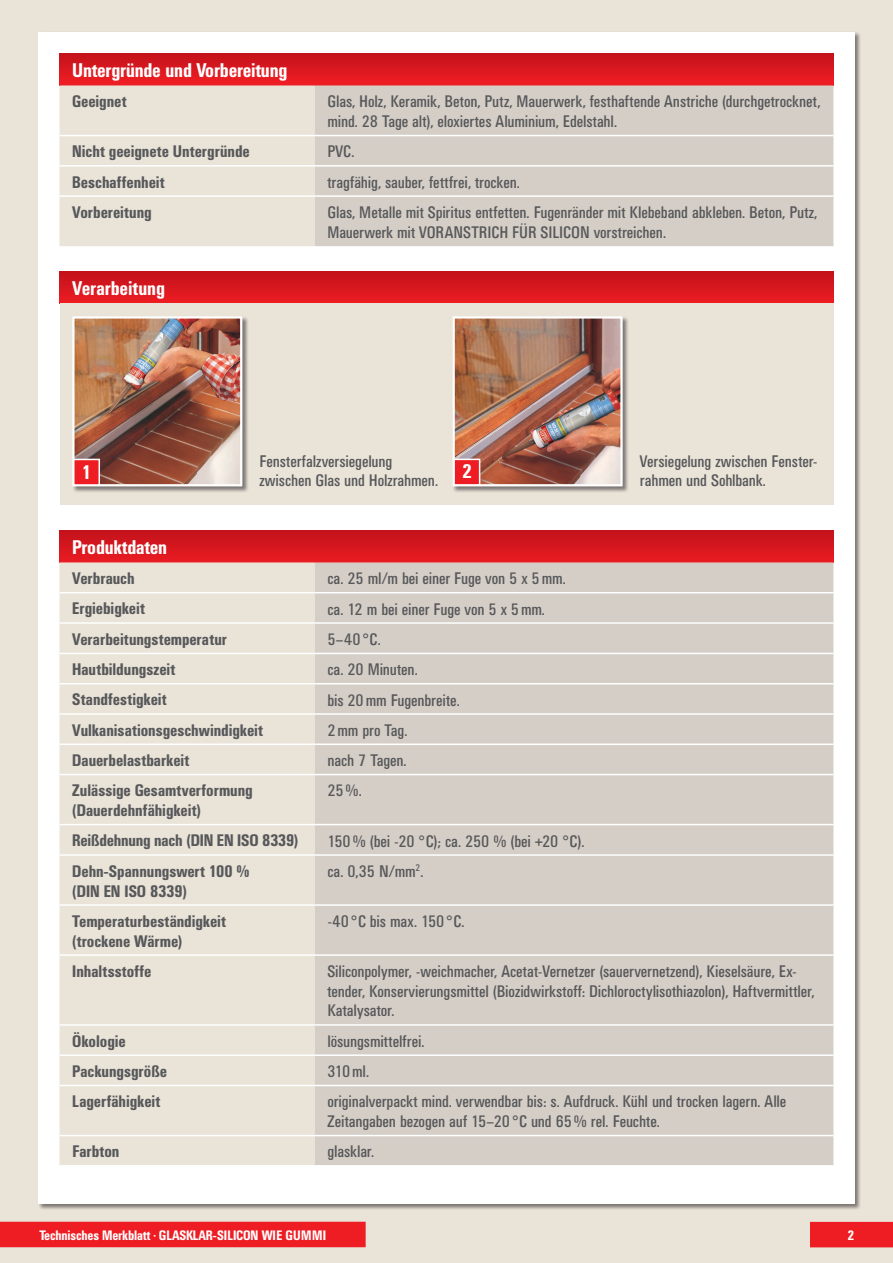
<style>
.page{position:relative;width:893px;height:1263px;background:#e9e3d8}
.page>*{position:absolute;margin:0;border:0;box-sizing:border-box;transform-origin:0 0}
.t1{font:500 condensed 19.5px "UN11";color:#fff}
.t2{font:condensed 16.5px/19.8px "UN11";color:#57585a}
.t3{font:500 condensed 16.5px/19.8px "UN11";letter-spacing:.005em;color:#57585a}
.t4{font:500 condensed 13.5px "UN11";color:#fff}
.s1{font-family:"Univers"}
</style>
<div class="page">
<div style="left:38px;top:32px;width:817px;height:1171px;background:#fff"></div>
<div style="left:810px;top:1222px;width:83px;height:25px;background:#ee1d23"></div>
<div style="left:0;top:1222px;width:366px;height:25px;background:#ee1d23"></div>
<svg style="left:60px;top:54px;width:773px;height:31px"></svg>
<div style="left:60px;top:85px;width:255px;height:161px;background:#e9e3d8"></div>
<div style="left:315px;top:85px;width:518px;height:161px;background:#d5cec7"></div>
<hr style="left:60px;top:135px;width:255px;height:1px;background:#fff">
<hr style="left:315px;top:135px;width:518px;height:1px;background:#fff">
<hr style="left:60px;top:165px;width:255px;height:2px;background:#fff">
<hr style="left:315px;top:165px;width:518px;height:2px;background:#fff">
<hr style="left:60px;top:195px;width:255px;height:2px;background:#fff">
<hr style="left:315px;top:195px;width:518px;height:2px;background:#fff">
<div style="left:60px;top:530px;width:773px;height:32px;background:linear-gradient(to bottom,#c3121b,#e81b22)"></div>
<div style="left:60px;top:562px;width:255px;height:603px;background:#e9e3d8"></div>
<div style="left:315px;top:562px;width:518px;height:603px;background:#d5cec7"></div>
<hr style="left:60px;top:592px;width:255px;height:1px;background:#fff">
<hr style="left:315px;top:592px;width:518px;height:1px;background:#fff">
<hr style="left:60px;top:622px;width:255px;height:2px;background:#fff">
<hr style="left:315px;top:622px;width:518px;height:2px;background:#fff">
<hr style="left:60px;top:653px;width:255px;height:1px;background:#fff">
<hr style="left:315px;top:653px;width:518px;height:1px;background:#fff">
<hr style="left:60px;top:683px;width:255px;height:1px;background:#fff">
<hr style="left:315px;top:683px;width:518px;height:1px;background:#fff">
<hr style="left:60px;top:713px;width:255px;height:2px;background:#fff">
<hr style="left:315px;top:713px;width:518px;height:2px;background:#fff">
<hr style="left:60px;top:743px;width:255px;height:2px;background:#fff">
<hr style="left:315px;top:743px;width:518px;height:2px;background:#fff">
<hr style="left:60px;top:774px;width:255px;height:1px;background:#fff">
<hr style="left:315px;top:774px;width:518px;height:1px;background:#fff">
<hr style="left:60px;top:824px;width:255px;height:1px;background:#fff">
<hr style="left:315px;top:824px;width:518px;height:1px;background:#fff">
<hr style="left:60px;top:854px;width:255px;height:2px;background:#fff">
<hr style="left:315px;top:854px;width:518px;height:2px;background:#fff">
<hr style="left:60px;top:904px;width:255px;height:2px;background:#fff">
<hr style="left:315px;top:904px;width:518px;height:2px;background:#fff">
<hr style="left:60px;top:954px;width:255px;height:2px;background:#fff">
<hr style="left:315px;top:954px;width:518px;height:2px;background:#fff">
<hr style="left:60px;top:1024px;width:255px;height:2px;background:#fff">
<hr style="left:315px;top:1024px;width:518px;height:2px;background:#fff">
<hr style="left:60px;top:1054px;width:255px;height:2px;background:#fff">
<hr style="left:315px;top:1054px;width:518px;height:2px;background:#fff">
<hr style="left:60px;top:1085px;width:255px;height:1px;background:#fff">
<hr style="left:315px;top:1085px;width:518px;height:1px;background:#fff">
<hr style="left:60px;top:1135px;width:255px;height:1px;background:#fff">
<hr style="left:315px;top:1135px;width:518px;height:1px;background:#fff">
<div style="left:60px;top:272px;width:773px;height:32px;background:linear-gradient(to bottom,#c2121b,#ed1d23)"></div>
<div style="left:60px;top:304px;width:773px;height:201px;background:#e9e3d8"></div>
<div style="left:72px;top:316px;width:177px;height:177px;background:#231f20;opacity:.55"></div>
<img style="left:75px;top:319px;width:164px;height:164px">
<div style="left:72px;top:316px;width:170px;height:170px;border:2px solid #fff"></div>
<div style="left:74px;top:459px;width:25px;height:26px;background:#ee1d23"></div>
<div style="left:73px;top:459px;width:27px;height:27px;border:2px solid #fff"></div>
<div style="left:452px;top:316px;width:177px;height:177px;background:#231f20;opacity:.55"></div>
<img style="left:456px;top:319px;width:164px;height:164px">
<div style="left:453px;top:316px;width:170px;height:170px;border:2px solid #fff"></div>
<div style="left:454px;top:459px;width:26px;height:26px;background:#ee1d23"></div>
<div style="left:453px;top:459px;width:27px;height:27px;border:2px solid #fff"></div>
<p class="t1" style="left:72px;top:59px;width:216px">Untergründe und Vorbereitung</p>
<p class="t3" style="left:72px;top:91px;width:56px">Geeignet</p>
<p class="t2" style="left:327px;top:91px;width:494px">Glas, Holz, Keramik, Beton, Putz, Mauerwerk, festhaftende Anstriche (durchgetrocknet, mind. 28 Tage alt), eloxiertes Aluminium, Edelstahl.</p>
<p class="t3" style="left:72px;top:141px;width:179px">Nicht geeignete Untergründe</p>
<p class="t2" style="left:327px;top:142px;width:28px">PVC.</p>
<p class="t3" style="left:72px;top:172px;width:94px">Beschaffenheit</p>
<p class="t2" style="left:327px;top:172px;width:194px">tragfähig, sauber, fettfrei, trocken.</p>
<p class="t3" style="left:72px;top:202px;width:81px">Vorbereitung</p>
<p class="t2" style="left:327px;top:202px;width:491px">Glas, Metalle mit Spiritus entfetten. Fugenränder mit Klebeband abkleben. Beton, Putz,<br>Mauerwerk mit VORANSTRICH FÜR SILICON vorstreichen.</p>
<p class="t1" style="left:72px;top:277px;width:94px">Verarbeitung</p>
<p class="t1" style="left:82px;top:460px;width:11px">1</p>
<p class="t2" style="left:259px;top:451px;width:180px">Fensterfalzversiegelung zwischen Glas und Holzrahmen.</p>
<p class="t2" style="left:640px;top:451px;width:179px">Versiegelung zwischen Fenster&shy;rahmen und Sohlbank.</p>
<p class="t1" style="left:462px;top:460px;width:11px">2</p>
<p class="t1" style="left:72px;top:536px;width:96px">Produktdaten</p>
<p class="t3" style="left:72px;top:568px;width:64px">Verbrauch</p>
<p class="t2" style="left:327px;top:568px;width:240px">ca. 25 ml/m bei einer Fuge von 5 x 5mm.</p>
<p class="t3" style="left:72px;top:598px;width:74px">Ergiebigkeit</p>
<p class="t2" style="left:327px;top:599px;width:219px">ca. 12 m bei einer Fuge von 5 x 5mm.</p>
<p class="t3" style="left:72px;top:629px;width:156px">Verarbeitungstemperatur</p>
<p class="t2" style="left:327px;top:629px;width:55px">5–40<span class="s1">°</span>C.</p>
<p class="t3" style="left:72px;top:659px;width:104px">Hautbildungszeit</p>
<p class="t2" style="left:327px;top:659px;width:92px">ca. 20 Minuten.</p>
<p class="t3" style="left:72px;top:689px;width:96px">Standfestigkeit</p>
<p class="t2" style="left:327px;top:690px;width:134px">bis 20mm Fugenbreite.</p>
<p class="t3" style="left:72px;top:720px;width:192px">Vulkanisationsgeschwindigkeit</p>
<p class="t2" style="left:327px;top:720px;width:81px">2mm pro Tag.</p>
<p class="t3" style="left:72px;top:750px;width:118px">Dauerbelastbarkeit</p>
<p class="t2" style="left:327px;top:750px;width:81px">nach 7 Tagen.</p>
<p class="t3" style="left:72px;top:780px;width:182px">Zulässige Gesamtverformung (Dauerdehnfähigkeit)</p>
<p class="t2" style="left:327px;top:781px;width:36px">25%.</p>
<p class="t3" style="left:72px;top:830px;width:227px">Reißdehnung nach (DIN EN ISO 8339)</p>
<p class="t2" style="left:327px;top:831px;width:258px">150% (bei -20 <span class="s1">°</span>C); ca. 250 % (bei +20 <span class="s1">°</span>C).</p>
<p class="t3" style="left:72px;top:861px;width:179px">Dehn-Spannungswert 100 % (DIN EN ISO 8339)</p>
<p class="t2" style="left:327px;top:861px;width:97px">ca. 0,35 N/mm<sup>2</sup>.</p>
<p class="t3" style="left:72px;top:911px;width:155px">Temperaturbeständigkeit (trockene Wärme)</p>
<p class="t2" style="left:327px;top:911px;width:138px">-40<span class="s1">°</span>C bis max. 150<span class="s1">°</span>C.</p>
<p class="t3" style="left:72px;top:961px;width:81px">Inhaltsstoffe</p>
<p class="t2" style="left:327px;top:961px;width:488px">Siliconpolymer, -weichmacher, Acetat-Vernetzer (sauervernetzend), Kieselsäure, Ex&shy;tender, Konservierungsmittel (Biozidwirkstoff: Dichloroctylisothiazolon), Haftvermittler,<br>Katalysator.</p>
<p class="t3" style="left:72px;top:1031px;width:55px">Ökologie</p>
<p class="t2" style="left:327px;top:1031px;width:98px">lösungsmittelfrei.</p>
<p class="t3" style="left:72px;top:1061px;width:96px">Packungsgröße</p>
<p class="t2" style="left:327px;top:1061px;width:43px">310ml.</p>
<p class="t3" style="left:72px;top:1091px;width:89px">Lagerfähigkeit</p>
<p class="t2" style="left:327px;top:1091px;width:460px">originalverpackt mind. verwendbar bis: s. Aufdruck. Kühl und trocken lagern. Alle<br>Zeitangaben bezogen auf 15–20 <span class="s1">°</span>C und 65% rel. Feuchte.</p>
<p class="t3" style="left:72px;top:1141px;width:48px">Farbton</p>
<p class="t2" style="left:327px;top:1141px;width:48px">glasklar.</p>
<p class="t4" style="left:39px;top:1227px;width:288px">Technisches Merkblatt <sup>•</sup> GLASKLAR-SILICON WIE GUMMI</p>
<p class="t4" style="left:847px;top:1227px;width:8px">2</p>
</div>
